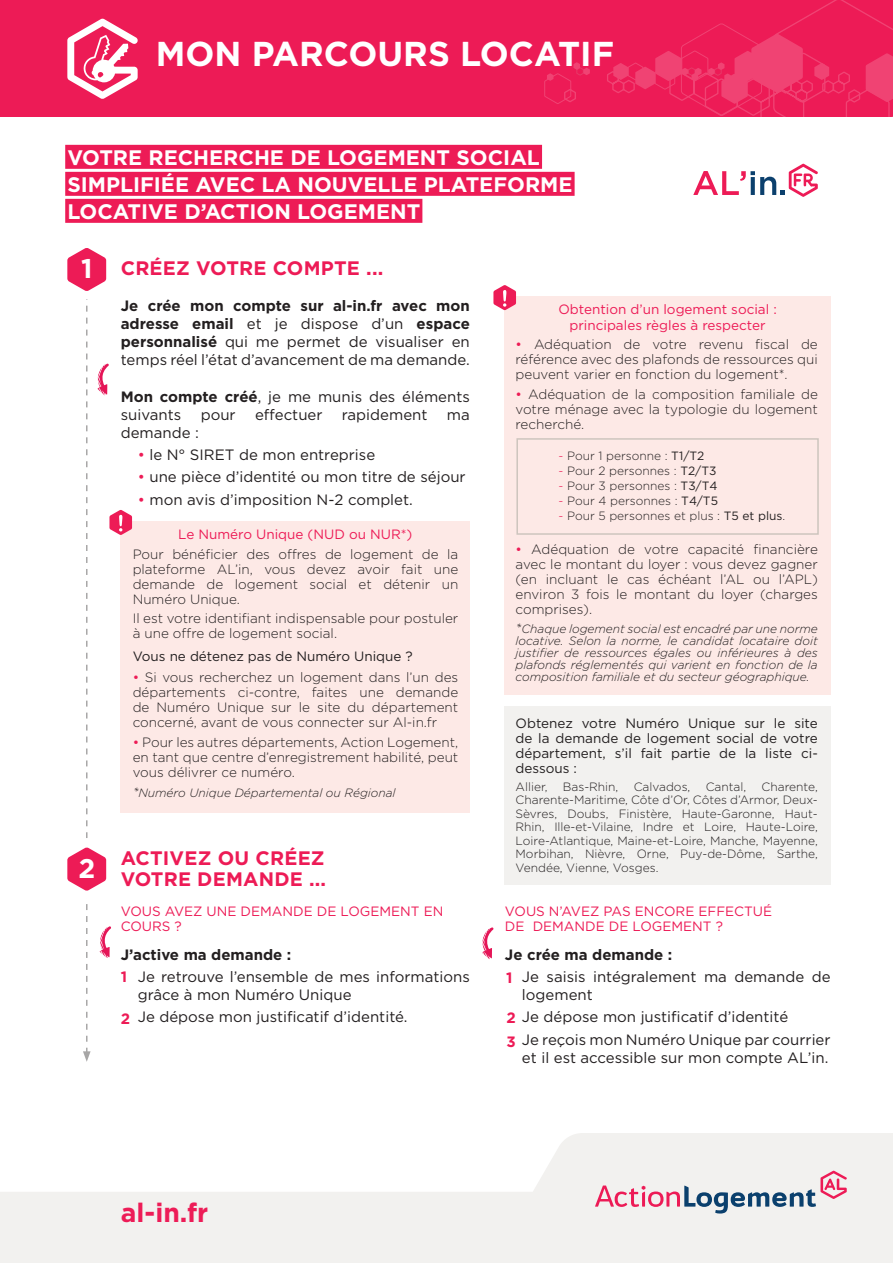
<style>
.page{position:relative;width:893px;height:1263px;background:#fff}
.page>*{position:absolute;margin:0;border:0;box-sizing:border-box;transform-origin:0 0}
.t1{font:700 34.5px "Gotham";color:#fff}
.t2{font:700 27px "Gotham";color:#fff}
.t3{font:700 26.55px "Gotham";color:#ed1c57}
.t4{font:700 21px/27px "Gotham";color:#fff}
.t5{font:700 19.5px/21px "Gotham";letter-spacing:.01em;color:#ed1b56;text-align:right}
.t6{font:15px/18px "Gotham";color:#231f20}
.t7{font:700 15px "Gotham";color:#231f20}
.t8{font:700 15px "Gotham";color:#ed1b56}
.t9{font:300 13.5px/15px "Gotham";color:#231f20;text-align:justify}
.t10{font:13.5px/15px "Gotham";color:#ed1b56}
.t11{font:13.5px/15px "Gotham";color:#231f20;text-align:justify}
.t12{font:300 12px/13.5px "Gotham";color:#231f20;text-align:justify}
.t13{font:italic 300 12px/12px "Gotham";color:#231f20;text-align:justify}
.s1{font-weight:700}
.s2{color:#ed1b56}
.s3{font-weight:400;color:#ed1b56}
.s4{font-size:13.5px}
.s5{font-weight:400}
.s6{font-weight:700;color:#ed1b56}
</style>
<div class="page">
<div style="left:121px;top:521px;width:349px;height:292px;background:#fde9e6"></div>
<svg style="left:0;top:1133px;width:893px;height:130px;fill:#f2f1ef"></svg>
<svg style="left:595px;top:1171px;width:252px;height:42px"></svg>
<div style="left:0;top:0;width:893px;height:117px;background:#ed1b56"></div>
<svg style="left:544px;top:23px;width:349px;height:94px"></svg>
<svg style="left:67px;top:19px;width:71px;height:80px"></svg>
<div style="left:65px;top:145px;width:477px;height:24px;background:#ed1b56"></div>
<div style="left:65px;top:172px;width:510px;height:24px;background:#ed1b56"></div>
<div style="left:65px;top:199px;width:357px;height:24px;background:#ed1b56"></div>
<svg style="left:67px;top:248px;width:65px;height:814px"></svg>
<svg style="left:482px;top:927px;width:12px;height:32px"></svg>
<svg style="left:693px;top:164px;width:125px;height:33px"></svg>
<div style="left:505px;top:297px;width:326px;height:398px;background:#fde9e6"></div>
<svg style="left:493px;top:285px;width:23px;height:25px"></svg>
<div style="left:516px;top:438px;width:303px;height:97px;border:2px solid #cdc5be"></div>
<div style="left:505px;top:706px;width:326px;height:179px;background:#f2f1ef"></div>
<h1 class="t1" style="left:156px;top:31px;width:460px">MON PARCOURS LOCATIF</h1>
<h3 class="t4" style="left:67px;top:143px;width:507px">VOTRE RECHERCHE DE LOGEMENT SOCIAL<br>SIMPLIFIÉE AVEC LA NOUVELLE PLATEFORME<br>LOCATIVE D’ACTION LOGEMENT</h3>
<h2 class="t2" style="left:81px;top:251px;width:13px">1</h2>
<h3 class="t5" style="left:121px;top:258px;width:264px">CRÉEZ VOTRE COMPTE ...</h3>
<p class="t6" style="left:121px;top:297px;width:351px;text-align:justify"><span class="s1">Je crée mon compte sur al-in.fr avec mon adresse email</span> et je dispose d’un <span class="s1">espace personnalisé</span> qui me permet de visualiser en temps réel l’état d’avancement de ma demande.</p>
<p class="t6" style="left:121px;top:387px;width:351px"><span class="s1">Mon compte créé</span>, je me munis des éléments suivants</p>
<p class="t6" style="left:201px;top:405px;width:36px">pour</p>
<p class="t6" style="left:255px;top:405px;width:69px">effectuer</p>
<p class="t6" style="left:342px;top:405px;width:87px">rapidement</p>
<p class="t6" style="left:447px;top:405px;width:24px">ma</p>
<p class="t6" style="left:121px;top:423px;width:80px">demande :</p>
<p class="t6" style="left:138px;top:446px;width:239px"><span class="s2">•</span> le N° SIRET de mon entreprise</p>
<p class="t6" style="left:138px;top:468px;width:329px"><span class="s2">•</span> une pièce d’identité ou mon titre de séjour</p>
<p class="t6" style="left:138px;top:490px;width:277px"><span class="s2">•</span> mon avis d’imposition N-2 complet.</p>
<p class="t10" style="left:178px;top:526px;width:236px">Le Numéro Unique (NUD ou NUR*)</p>
<p class="t9" style="left:133px;top:546px;width:327px">Pour bénéficier des offres de logement de la plateforme AL’in, vous devez avoir fait une demande de logement social et détenir un Numéro Unique.</p>
<p class="t9" style="left:133px;top:610px;width:327px">Il est votre identifiant indispensable pour postuler à une offre de logement social.</p>
<p class="t11" style="left:133px;top:649px;width:282px">Vous ne détenez pas de Numéro Unique ?</p>
<p class="t9" style="left:133px;top:669px;width:327px"><span class="s3">•</span> Si vous recherchez un logement dans l’un des départements ci-contre, faites une demande de Numéro Unique sur le site du département concerné, avant de vous connecter sur Al-in.fr</p>
<p class="t9" style="left:133px;top:735px;width:327px"><span class="s3">•</span> Pour les autres départements, Action Logement, en tant que centre d’enregistrement habilité, peut vous délivrer ce numéro.</p>
<p class="t13" style="left:133px;top:786px;width:264px"><span class="s4">*</span>Numéro Unique Départemental ou Régional</p>
<h3 class="t5" style="left:78px;top:848px;width:249px">ACTIVEZ OU CRÉEZ<br><sup>2</sup> VOTRE DEMANDE ...</h3>
<p class="t10" style="left:121px;top:903px;width:324px">VOUS AVEZ UNE DEMANDE DE LOGEMENT EN<br>COURS ?</p>
<p class="t7" style="left:121px;top:944px;width:172px">J’active ma demande :</p>
<p class="t6" style="left:138px;top:967px;width:334px">Je retrouve l’ensemble de mes informations grâce à mon Numéro Unique</p>
<p class="t6" style="left:138px;top:1008px;width:271px">Je dépose mon justificatif d’identité.</p>
<p class="t8" style="left:121px;top:966px;width:8px">1</p>
<p class="t8" style="left:121px;top:1009px;width:11px">2</p>
<p class="t10" style="left:558px;top:300px;width:220px;line-height:16.2px;text-align:center">Obtention d’un logement social : principales règles à respecter</p>
<p class="t9" style="left:516px;top:337px;width:304px"><span class="s3">•</span> Adéquation de votre revenu fiscal de référence avec des plafonds de ressources qui peuvent varier en fonction du logement*.</p>
<p class="t9" style="left:516px;top:386px;width:304px"><span class="s3">•</span> Adéquation de la composition familiale de votre ménage avec la typologie du logement recherché.</p>
<p class="t12" style="left:559px;top:449px;width:147px"><span class="s2">-</span> Pour 1 personne : <span class="s5">T1/T2</span></p>
<p class="t12" style="left:559px;top:464px;width:159px"><span class="s2">-</span> Pour 2 personnes : <span class="s5">T2/T3</span></p>
<p class="t12" style="left:559px;top:479px;width:160px"><span class="s2">-</span> Pour 3 personnes : <span class="s5">T3/T4</span></p>
<p class="t12" style="left:559px;top:494px;width:161px"><span class="s2">-</span> Pour 4 personnes : <span class="s5">T4/T5</span></p>
<p class="t12" style="left:559px;top:509px;width:228px"><span class="s2">-</span> Pour 5 personnes et plus : <span class="s5">T5 et plus</span>.</p>
<p class="t9" style="left:516px;top:541px;width:304px"><span class="s3">•</span> Adéquation de votre capacité financière avec le montant du loyer : vous devez gagner (en incluant le cas échéant l’AL ou l’APL) environ 3 fois le montant du loyer (charges comprises).</p>
<p class="t13" style="left:516px;top:622px;width:304px"><span class="s4">*</span>Chaque logement social est encadré par une norme locative. Selon la norme, le candidat locataire doit justifier de ressources égales ou inférieures à des plafonds réglementés qui varient en fonction de la composition familiale et du secteur géographique.</p>
<p class="t11" style="left:516px;top:715px;width:304px">Obtenez votre Numéro Unique sur le site de la demande de logement social de votre département, s’il fait partie de la liste ci&shy;dessous :</p>
<p class="t12" style="left:516px;top:779px;width:33px">Allier,</p>
<p class="t12" style="left:563px;top:779px;width:57px">Bas-Rhin,</p>
<p class="t12" style="left:634px;top:779px;width:58px">Calvados,</p>
<p class="t12" style="left:706px;top:779px;width:42px">Cantal,</p>
<p class="t12" style="left:516px;top:779px;width:304px;text-indent:246px">Charente, Charente-Maritime, Côte d’Or, Côtes d’Armor, Deux-Sèvres, Doubs, Finistère, Haute-Garonne, Haut-Rhin, Ille-et-Vilaine, Indre et Loire, Haute-Loire, Loire-Atlantique, Maine-et-Loire, Manche, Mayenne, Morbihan, Nièvre, Orne, Puy-de-Dôme, Sarthe, Vendée, Vienne, Vosges.</p>
<p class="t10" style="left:505px;top:903px;width:269px">VOUS N’AVEZ PAS ENCORE EFFECTUÉ<br>DE DEMANDE DE LOGEMENT ?</p>
<p class="t7" style="left:505px;top:945px;width:169px">Je crée ma demande :</p>
<p class="t6" style="left:522px;top:967px;width:310px">Je saisis intégralement ma demande de logement</p>
<p class="t6" style="left:522px;top:1006px;width:310px;line-height:22.2px;text-indent:-16px"><span class="s6">2</span> Je dépose mon justificatif d’identité<br>Je reçois mon Numéro Unique par courrier</p>
<p class="t6" style="left:522px;top:1048px;width:308px">et il est accessible sur mon compte AL’in.</p>
<p class="t8" style="left:506px;top:968px;width:8px">1</p>
<p class="t8" style="left:506px;top:1031px;width:11px">3</p>
<h3 class="t3" style="left:121px;top:1194px;width:89px">al-in.fr</h3>
</div>
